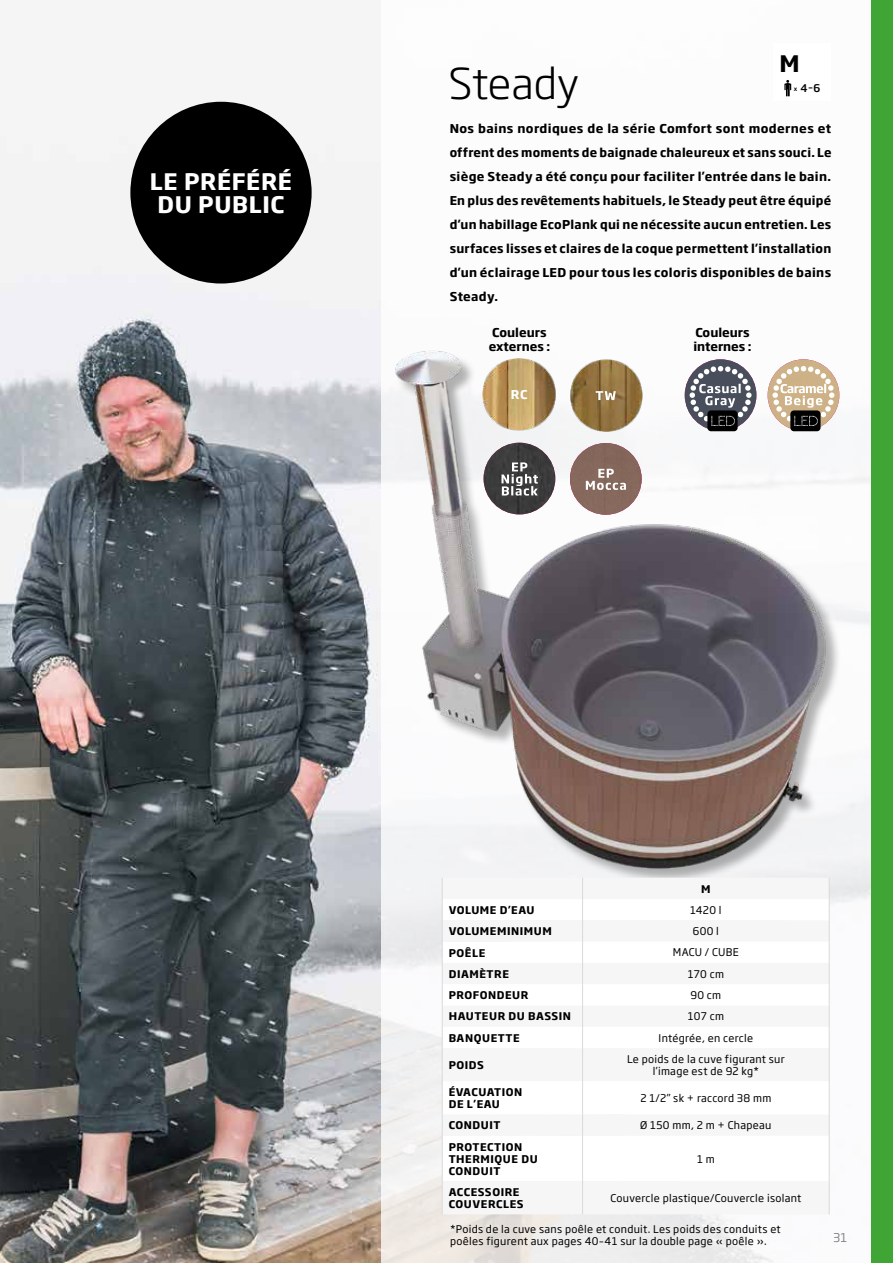
<style>
.page{position:relative;width:893px;height:1263px;background:#fff}
.page>*{position:absolute;margin:0;border:0;box-sizing:border-box;transform-origin:0 0}
.t1{font:300 42px "Soho Gothic Pro";color:#000}
.t2{font:700 22.5px/23.2px "Soho Gothic Pro";letter-spacing:.03em;color:#fff;text-align:center}
.t3{font:700 22.5px "Soho Gothic Pro";color:#000}
.t4{font:700 12px/24px "Soho Gothic Pro";letter-spacing:.03em;color:#000;text-align:justify}
.t5{font:700 12px/14.4px "Soho Gothic Pro";color:#000}
.t6{font:12px "Soho Gothic Pro";color:#878787}
.t7{font:700 12px "Soho Gothic Pro";color:#fff}
.t8{font:10.5px/12px "Soho Gothic Pro";letter-spacing:.03em;color:#000;text-align:center}
.t9{font:700 10.5px/12px "Soho Gothic Pro";letter-spacing:.055em;color:#000}
.t10{font:500 10.5px "Soho Gothic Pro";color:#000}
.s1{font-size:6px}
</style>
<div class="page">
<img style="left:0;top:101px;width:382px;height:1162px">
<img style="left:312px;top:302px;width:560px;height:648px">
<svg style="left:784px;top:80px;width:7px;height:16px"></svg>
<div style="left:443px;top:878px;width:386px;height:336px;background:#f6f6f6"></div>
<svg style="left:443px;top:899px;width:386px;height:282px"></svg>
<svg style="left:582px;top:878px;width:1px;height:170px"></svg>
<svg style="left:829px;top:878px;width:1px;height:170px"></svg>
<hr style="left:582px;top:1048px;width:1px;height:33px;background:#dadada">
<hr style="left:829px;top:1048px;width:1px;height:33px;background:#dadada">
<hr style="left:582px;top:1081px;width:1px;height:33px;background:#dadada">
<hr style="left:829px;top:1081px;width:1px;height:33px;background:#dadada">
<svg style="left:582px;top:1114px;width:1px;height:22px"></svg>
<svg style="left:829px;top:1114px;width:1px;height:22px"></svg>
<hr style="left:582px;top:1136px;width:1px;height:45px;background:#dadada">
<hr style="left:829px;top:1136px;width:1px;height:45px;background:#dadada">
<hr style="left:582px;top:1181px;width:1px;height:33px;background:#dadada">
<hr style="left:829px;top:1181px;width:1px;height:33px;background:#dadada">
<svg style="left:442px;top:878px;width:1px;height:170px"></svg>
<hr style="left:442px;top:1048px;width:1px;height:33px;background:#dadada">
<hr style="left:442px;top:1081px;width:1px;height:33px;background:#dadada">
<svg style="left:442px;top:1114px;width:1px;height:22px"></svg>
<hr style="left:442px;top:1136px;width:1px;height:45px;background:#dadada">
<hr style="left:442px;top:1181px;width:1px;height:33px;background:#dadada">
<div style="left:872px;top:0;width:21px;height:1263px;background:#3fa535"></div>
<div style="left:130px;top:102px;width:182px;height:181px;background:#000;border-radius:50%"></div>
<img style="left:483px;top:358px;width:73px;height:74px">
<img style="left:569px;top:358px;width:73px;height:74px">
<div style="left:570px;top:443px;width:72px;height:72px;background:#86685c;border-radius:36px"></div>
<div style="left:484px;top:443px;width:71px;height:71px;background:#3b3b3b;border-radius:36px"></div>
<img style="left:768px;top:359px;width:71px;height:72px;border-radius:36px">
<img style="left:685px;top:359px;width:71px;height:72px;border-radius:36px">
<div style="left:790px;top:410px;width:30px;height:21px;background:#000;border-radius:4px"></div>
<div style="left:707px;top:410px;width:31px;height:21px;background:#000;border-radius:4px"></div>
<svg style="left:596px;top:391px;width:20px;height:9px"></svg>
<svg style="left:586px;top:469px;width:40px;height:21px"></svg>
<svg style="left:501px;top:462px;width:37px;height:34px"></svg>
<svg style="left:772px;top:366px;width:62px;height:60px"></svg>
<svg style="left:690px;top:366px;width:62px;height:60px"></svg>
<h2 class="t2" style="left:150px;top:169px;width:144px">LE PRÉFÉRÉ<br>DU PUBLIC</h2>
<h2 class="t3" style="left:779px;top:46px;width:22px">M</h2>
<h1 class="t1" style="left:449px;top:51px;width:132px">Steady</h1>
<p class="t10" style="left:794px;top:80px;width:28px"><span class="s1">x</span> 4–6</p>
<p class="t4" style="left:450px;top:115px;width:383px">Nos bains nordiques de la série Comfort sont modernes et offrent des moments de baignade chaleureux et sans souci. Le siège Steady a été conçu pour faciliter l’entrée dans le bain.<br>En plus des revêtements habituels, le Steady peut être équipé d’un habillage EcoPlank qui ne nécessite aucun entretien. Les surfaces lisses et claires de la coque permettent l’installation d’un éclairage LED pour tous les coloris disponibles de bains Steady.</p>
<p class="t5" style="left:489px;top:325px;width:63px">Couleurs externes :</p>
<p class="t5" style="left:693px;top:325px;width:60px">Couleurs internes :</p>
<p class="t7" style="left:511px;top:385px;width:18px">RC</p>
<p class="t9" style="left:701px;top:882px;width:11px">M</p>
<p class="t9" style="left:449px;top:903px;width:87px">VOLUME D’EAU</p>
<p class="t8" style="left:690px;top:903px;width:33px">1420 l</p>
<p class="t9" style="left:449px;top:925px;width:105px">VOLUMEMINIMUM</p>
<p class="t8" style="left:693px;top:925px;width:28px">600 l</p>
<p class="t9" style="left:449px;top:946px;width:38px">POÊLE</p>
<p class="t8" style="left:673px;top:946px;width:68px">MACU / CUBE</p>
<p class="t9" style="left:449px;top:967px;width:62px">DIAMÈTRE</p>
<p class="t8" style="left:688px;top:967px;width:38px">170 cm</p>
<p class="t9" style="left:449px;top:988px;width:81px">PROFONDEUR</p>
<p class="t8" style="left:690px;top:988px;width:32px">90 cm</p>
<p class="t9" style="left:449px;top:1010px;width:124px">HAUTEUR DU BASSIN</p>
<p class="t8" style="left:688px;top:1010px;width:38px">107 cm</p>
<p class="t9" style="left:449px;top:1031px;width:72px">BANQUETTE</p>
<p class="t8" style="left:659px;top:1031px;width:96px">Intégrée, en cercle</p>
<p class="t9" style="left:449px;top:1058px;width:37px">POIDS</p>
<p class="t8" style="left:627px;top:1052px;width:159px">Le poids de la cuve figurant sur l’image est de 92 kg*</p>
<p class="t9" style="left:449px;top:1085px;width:75px">ÉVACUATION<br>DE L’EAU</p>
<p class="t8" style="left:640px;top:1091px;width:133px">2 1/2” sk + raccord 38 mm</p>
<p class="t9" style="left:449px;top:1119px;width:53px">CONDUIT</p>
<p class="t8" style="left:640px;top:1119px;width:133px">Ø 150 mm, 2 m + Chapeau</p>
<p class="t9" style="left:449px;top:1140px;width:91px">PROTECTION<br>THERMIQUE DU<br>CONDUIT</p>
<p class="t8" style="left:697px;top:1152px;width:19px">1 m</p>
<p class="t9" style="left:449px;top:1185px;width:76px">ACCESSOIRE<br>COUVERCLES</p>
<p class="t8" style="left:610px;top:1191px;width:193px">Couvercle plastique/Couvercle isolant</p>
<p class="t8" style="left:450px;top:1223px;width:332px;text-align:left">*Poids de la cuve sans poêle et conduit. Les poids des conduits et poêles figurent aux pages 40–41 sur la double page « poêle ».</p>
<p class="t6" style="left:815px;top:1228px;width:34px">31 31</p>
</div>
